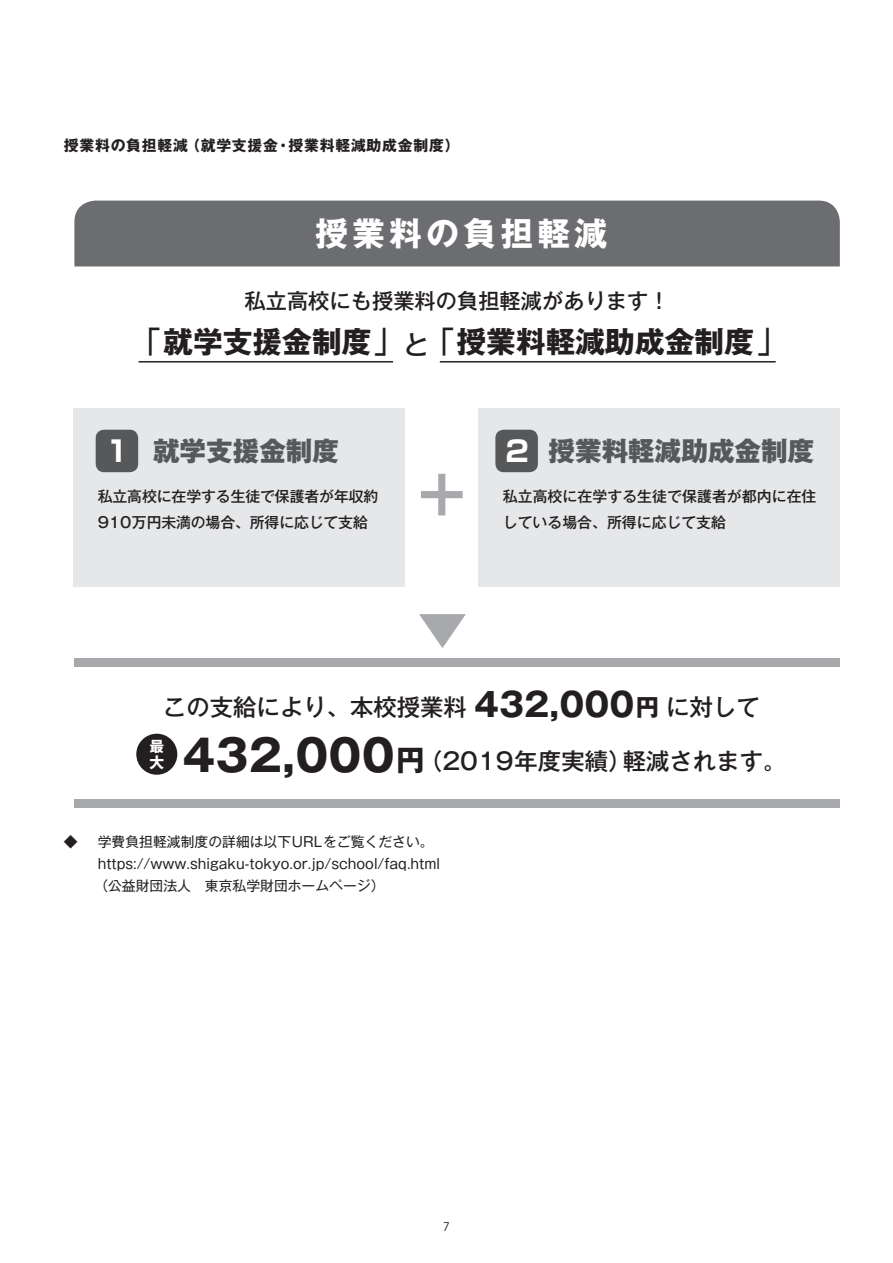
<style>
.page{position:relative;width:893px;height:1263px;background:#fff}
.page>*{position:absolute;margin:0;border:0;box-sizing:border-box;transform-origin:0 0}
.t1{font:700 33px "Gothic MB101 Pro";letter-spacing:.125em;color:#fff}
.t2{font:700 29.7px "Gothic MB101 Pro";color:#231f20}
.t3{font:800 26.55px "Gothic MB101 Pro";color:#57585a}
.t4{font:500 23.4px "Gothic MB101 Pro";color:#231f20}
.t5{font:500 21.3px "Gothic MB101 Pro";color:#231f20}
.t6{font:500 14.85px/26.1px "Gothic MB101 Pro";letter-spacing:-.005em;color:#231f20}
.t7{font:700 14.85px "Gothic MB101 Pro";letter-spacing:.05em;color:#231f20}
.t8{font:700 14.85px/16.4px "Gothic MB101 Pro";color:#fff}
.t9{font:13.8px/22.4px "Gothic MB101 Pro";color:#231f20}
.t10{font:11.7px "Koz Go Pro";color:#231f20}
.s1{font-weight:500}
.s2{font-weight:500;font-size:26.55px}
.s3{font-family:"Shin Go Pro";font-weight:700;font-size:28.65px;color:#fff}
.s4{font-weight:700;font-size:33px}
.s5{font-weight:700}
.s6{font-weight:700;font-size:43.65px}
.s7{font-weight:700;font-size:28.65px}
</style>
<div class="page">
<div style="left:73px;top:408px;width:331px;height:178px;background:#e6e7e9"></div>
<div style="left:478px;top:408px;width:362px;height:178px;background:#e6e7e9"></div>
<div style="left:74px;top:201px;width:766px;height:65px;background:#6c6d70"></div>
<hr style="left:139px;top:361px;width:254px;height:1px;background:#231f20">
<hr style="left:440px;top:361px;width:336px;height:1px;background:#231f20">
<div style="left:96px;top:430px;width:42px;height:42px;background:#57585a;border-radius:9px"></div>
<div style="left:495px;top:430px;width:43px;height:42px;background:#57585a;border-radius:9px"></div>
<div style="left:74px;top:658px;width:766px;height:9px;background:#a8a9ad"></div>
<div style="left:74px;top:799px;width:766px;height:9px;background:#a8a9ad"></div>
<div style="left:136px;top:734px;width:41px;height:41px;background:#231f20;border-radius:50%"></div>
<svg style="left:421px;top:474px;width:42px;height:41px"></svg>
<svg style="left:419px;top:614px;width:47px;height:34px"></svg>
<p class="t7" style="left:64px;top:133px;width:397px">授業料の負担軽減（就学支援金・授業料軽減助成金制度）</p>
<h1 class="t1" style="left:315px;top:206px;width:294px">授業料の負担軽減</h1>
<h3 class="t5" style="left:244px;top:283px;width:427px">私立高校にも授業料の負担軽減があります！</h3>
<h2 class="t2" style="left:131px;top:317px;width:657px"><span class="s1">「</span>就学支援金制度<span class="s1">」</span><span class="s2">と</span><span class="s1">「</span>授業料軽減助成金制度<span class="s1">」</span></h2>
<h3 class="t3" style="left:106px;top:429px;width:235px"><span class="s3">1</span> 就学支援金制度</h3>
<h3 class="t3" style="left:505px;top:429px;width:310px"><span class="s3">2</span> 授業料軽減助成金制度</h3>
<p class="t6" style="left:98px;top:481px;width:282px">私立高校に在学する生徒で保護者が年収約<br>910万円未満の場合、所得に応じて支給</p>
<p class="t6" style="left:503px;top:481px;width:315px">私立高校に在学する生徒で保護者が都内に在住している場合、所得に応じて支給</p>
<h3 class="t4" style="left:163px;top:687px;width:598px">この支給により、本校授業料 <span class="s4">432,000</span><span class="s5">円</span>に対して</h3>
<h3 class="t4" style="left:183px;top:741px;width:605px"><span class="s6">432,000</span><span class="s7">円</span>（2019年度実績）軽減されます。</h3>
<p class="t8" style="left:149px;top:736px;width:16px">最大</p>
<p class="t9" style="left:94px;top:828px;width:347px;text-indent:-31px">◆ 学費負担軽減制度の詳細は以下URLをご覧ください。https://www.shigaku-tokyo.or.jp/school/faq.html（公益財団法人　東京私学財団ホームページ）</p>
<p class="t10" style="left:443px;top:1219px;width:8px">7</p>
</div>
